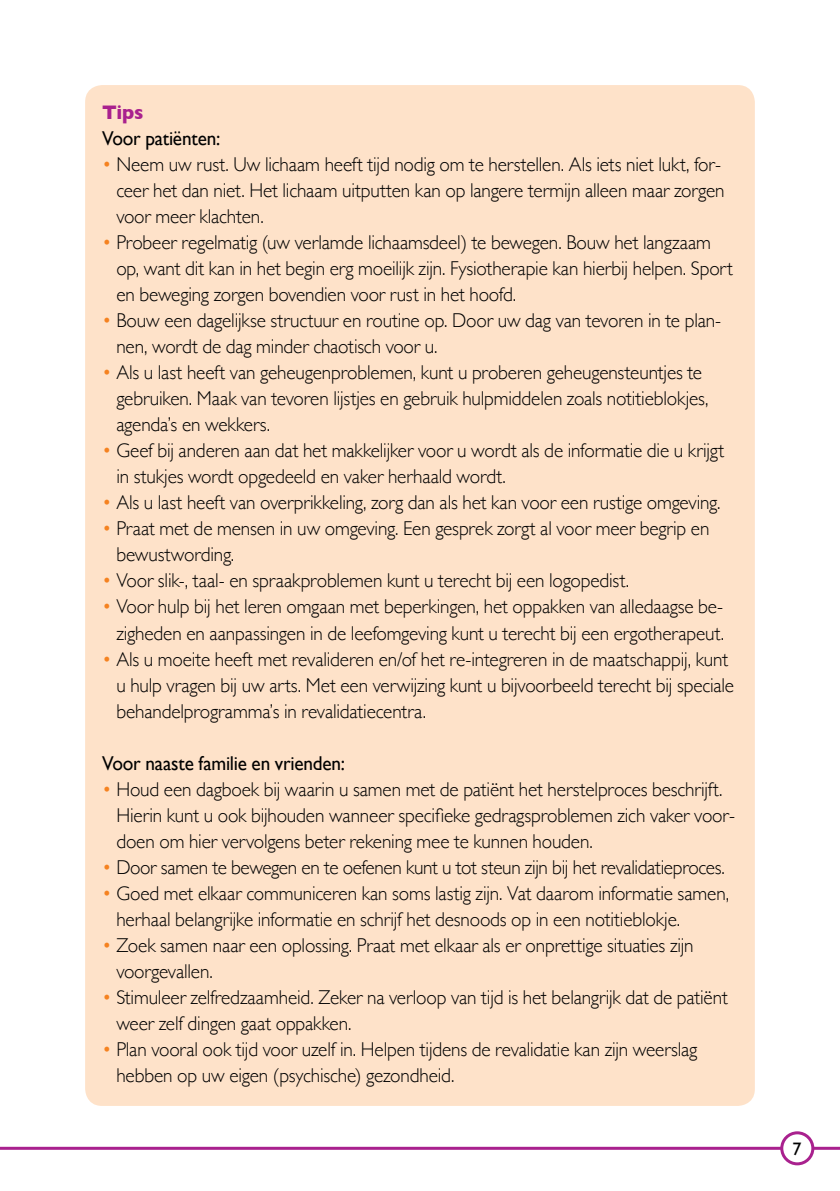
<style>
.page{position:relative;width:840px;height:1191px;background:#fff}
.page>*{position:absolute;margin:0;border:0;box-sizing:border-box;transform-origin:0 0}
.t1{font:300 20px/26px "Gill Sans";letter-spacing:-.01em;color:#000;scale:.96 1}
.t2{font:20px "Gill Sans";letter-spacing:-.01em;color:#000;scale:.96 1}
.t3{font:700 20px "Gill Sans";color:#a9218e;scale:.96 1}
.t4{font:18px "Gill Sans";color:#000}
.s1{color:#f58220}
</style>
<div class="page">
<hr style="left:0;top:1146px;width:839px;height:3px;background:#a9218e">
<div style="left:781px;top:1132px;width:31px;height:31px;background:#fff;border-radius:50%"></div>
<div style="left:779px;top:1131px;width:34px;height:34px;border:3px solid #a9218e;border-radius:50%"></div>
<div style="left:85px;top:85px;width:669px;height:1021px;background:#fee2c9;border-radius:17px"></div>
<p class="t3" style="left:102px;top:97px;width:44px">Tips</p>
<p class="t2" style="left:102px;top:127px;width:124px">Voor patiënten:</p>
<p class="t1" style="left:116px;top:151px;width:634px;text-indent:-14px"><span class="s1">•</span> Neem uw rust. Uw lichaam heeft tijd nodig om te herstellen. Als iets niet lukt, for&shy;ceer het dan niet. Het lichaam uitputten kan op langere termijn alleen maar zorgen voor meer klachten.</p>
<p class="t1" style="left:116px;top:229px;width:643px;text-indent:-14px"><span class="s1">•</span> Probeer regelmatig (uw verlamde lichaamsdeel) te bewegen. Bouw het langzaam op, want dit kan in het begin erg moeilijk zijn. Fysiotherapie kan hierbij helpen. Sport en beweging zorgen bovendien voor rust in het hoofd.</p>
<p class="t1" style="left:116px;top:307px;width:631px;text-indent:-14px"><span class="s1">•</span> Bouw een dagelijkse structuur en routine op. Door uw dag van tevoren in te plan&shy;nen, wordt de dag minder chaotisch voor u.</p>
<p class="t1" style="left:116px;top:359px;width:618px;text-indent:-14px"><span class="s1">•</span> Als u last heeft van geheugenproblemen, kunt u proberen geheugensteuntjes te gebruiken. Maak van tevoren lijstjes en gebruik hulpmiddelen zoals notitieblokjes, agenda’s en wekkers.</p>
<p class="t1" style="left:116px;top:437px;width:634px;text-indent:-14px"><span class="s1">•</span> Geef bij anderen aan dat het makkelijker voor u wordt als de informatie die u krijgt in stukjes wordt opgedeeld en vaker herhaald wordt.</p>
<p class="t1" style="left:102px;top:489px;width:645px"><span class="s1">•</span> Als u last heeft van overprikkeling, zorg dan als het kan voor een rustige omgeving.</p>
<p class="t1" style="left:116px;top:515px;width:619px;text-indent:-14px"><span class="s1">•</span> Praat met de mensen in uw omgeving. Een gesprek zorgt al voor meer begrip en bewustwording.</p>
<p class="t1" style="left:102px;top:567px;width:550px"><span class="s1">•</span> Voor slik-, taal- en spraakproblemen kunt u terecht bij een logopedist.</p>
<p class="t1" style="left:102px;top:593px;width:649px;text-align:right"><span class="s1">•</span> Voor hulp bij het leren omgaan met beperkingen, het oppakken van alledaagse be&shy;zigheden en aanpassingen in de leefomgeving kunt u terecht bij een ergotherapeut.</p>
<p class="t1" style="left:116px;top:645px;width:644px;text-indent:-14px"><span class="s1">•</span> Als u moeite heeft met revalideren en/of het re-integreren in de maatschappij, kunt u hulp vragen bij uw arts. Met een verwijzing kunt u bijvoorbeeld terecht bij speciale behandelprogramma’s in revalidatiecentra.</p>
<p class="t2" style="left:102px;top:751px;width:254px">Voor naaste familie en vrienden:</p>
<p class="t1" style="left:116px;top:775px;width:645px;text-indent:-14px"><span class="s1">•</span> Houd een dagboek bij waarin u samen met de patiënt het herstelproces beschrijft.<br>Hierin kunt u ook bijhouden wanneer specifieke gedragsproblemen zich vaker voor&shy;doen om hier vervolgens beter rekening mee te kunnen houden.</p>
<p class="t1" style="left:102px;top:853px;width:649px"><span class="s1">•</span> Door samen te bewegen en te oefenen kunt u tot steun zijn bij het revalidatieproces.</p>
<p class="t1" style="left:116px;top:879px;width:639px;text-indent:-14px"><span class="s1">•</span> Goed met elkaar communiceren kan soms lastig zijn. Vat daarom informatie samen, herhaal belangrijke informatie en schrijf het desnoods op in een notitieblokje.</p>
<p class="t1" style="left:116px;top:931px;width:602px;text-indent:-14px"><span class="s1">•</span> Zoek samen naar een oplossing. Praat met elkaar als er onprettige situaties zijn voorgevallen.</p>
<p class="t1" style="left:116px;top:983px;width:638px;text-indent:-14px"><span class="s1">•</span> Stimuleer zelfredzaamheid. Zeker na verloop van tijd is het belangrijk dat de patiënt weer zelf dingen gaat oppakken.</p>
<p class="t1" style="left:116px;top:1035px;width:606px;text-indent:-14px"><span class="s1">•</span> Plan vooral ook tijd voor uzelf in. Helpen tijdens de revalidatie kan zijn weerslag hebben op uw eigen (psychische) gezondheid.</p>
<p class="t4" style="left:792px;top:1137px;width:10px">7</p>
</div>
